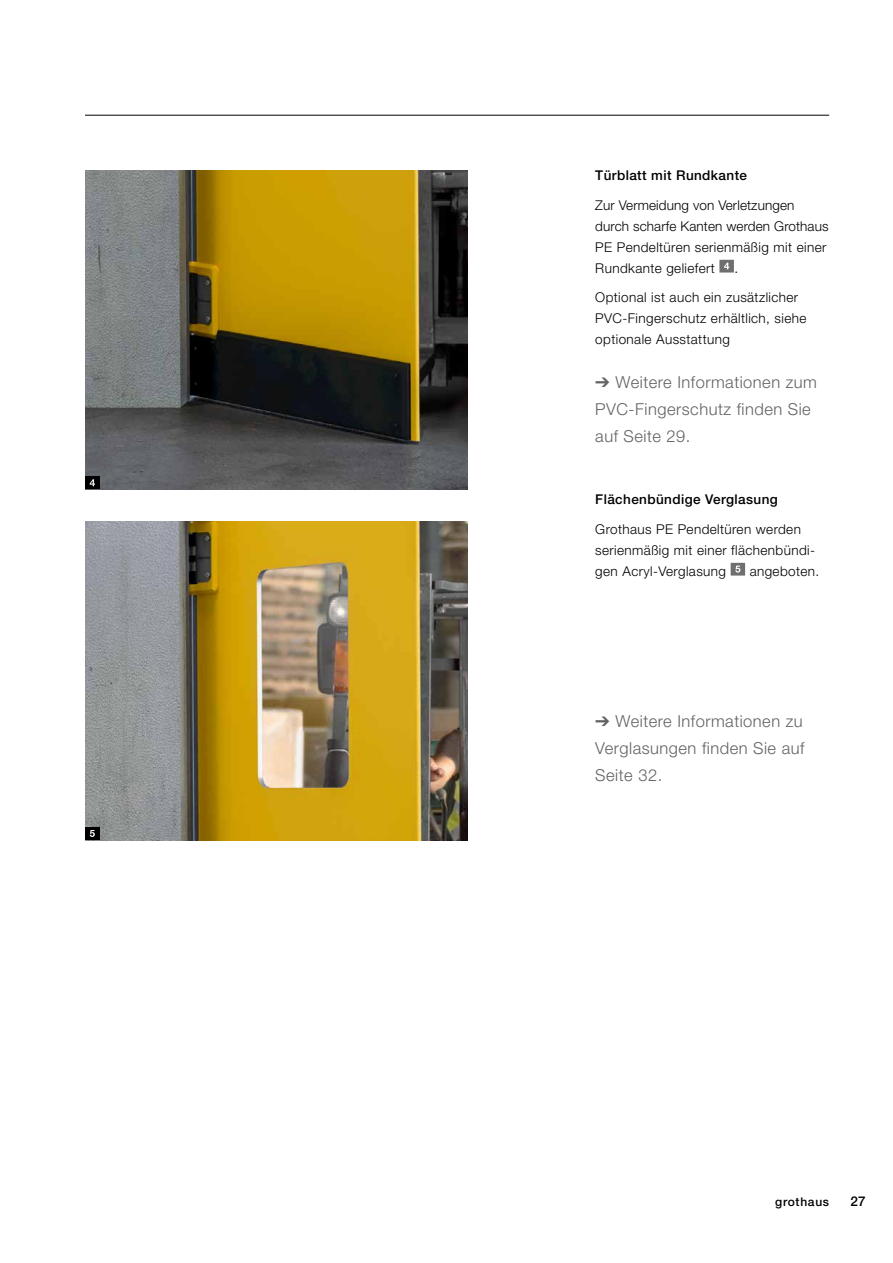
<style>
.page{position:relative;width:893px;height:1263px;background:#fff}
.page>*{position:absolute;margin:0;border:0;box-sizing:border-box;transform-origin:0 0}
.t1{font:300 16.5px/27px "Hoermann Helvetica Neue";letter-spacing:.03em;color:#646363}
.t2{font:300 13.5px/21px "Hoermann Helvetica Neue";letter-spacing:.03em;color:#000}
.t3{font:300 13.5px/21px "Hoermann Helvetica Neue";letter-spacing:.01em;color:#000}
.t4{font:500 13.5px "Hoermann Helvetica Neue";letter-spacing:.03em;color:#000}
.t5{font:500 12px "Hoermann Helvetica Neue";letter-spacing:.06em;color:#000}
</style>
<div class="page">
<img style="left:85px;top:170px;width:383px;height:319px">
<div style="left:85px;top:476px;width:14px;height:13px;background:#000"></div>
<svg style="left:90px;top:479px;width:5px;height:7px"></svg>
<img style="left:85px;top:521px;width:383px;height:319px">
<div style="left:85px;top:827px;width:14px;height:13px;background:#000"></div>
<svg style="left:90px;top:830px;width:5px;height:7px"></svg>
<hr style="left:85px;top:115px;width:744px;height:1px;background:#000">
<svg style="left:719px;top:260px;width:15px;height:13px"></svg>
<svg style="left:731px;top:563px;width:14px;height:13px"></svg>
<p class="t4" style="left:595px;top:166px;width:153px">Türblatt mit Rundkante</p>
<p class="t3" style="left:595px;top:193px;width:235px">Zur Vermeidung von Verletzungen durch scharfe Kanten werden Grothaus<br>PE Pendeltüren serienmäßig mit einer<br>Rundkante geliefert</p>
<p class="t2" style="left:595px;top:252px;width:204px;line-height:29.5px;text-indent:139px">.<br>Optional ist auch ein zusätzlicher</p>
<p class="t2" style="left:595px;top:307px;width:213px">PVC-Fingerschutz erhältlich, siehe optionale Ausstattung</p>
<p class="t1" style="left:595px;top:368px;width:223px">➔ Weitere Informationen zum<br>PVC-Fingerschutz finden Sie auf Seite 29.</p>
<p class="t4" style="left:595px;top:490px;width:184px">Flächenbündige Verglasung</p>
<p class="t2" style="left:595px;top:517px;width:221px">Grothaus PE Pendeltüren werden serienmäßig mit einer flächenbündi&shy;gen Acryl-Verglasung</p>
<p class="t2" style="left:750px;top:559px;width:71px">angeboten.</p>
<p class="t1" style="left:595px;top:706px;width:211px;text-align:justify">➔ Weitere Informationen zu Verglasungen finden Sie auf Seite 32.</p>
<p class="t5" style="left:775px;top:1193px;width:55px">grothaus</p>
<p class="t4" style="left:850px;top:1192px;width:17px">27</p>
</div>
